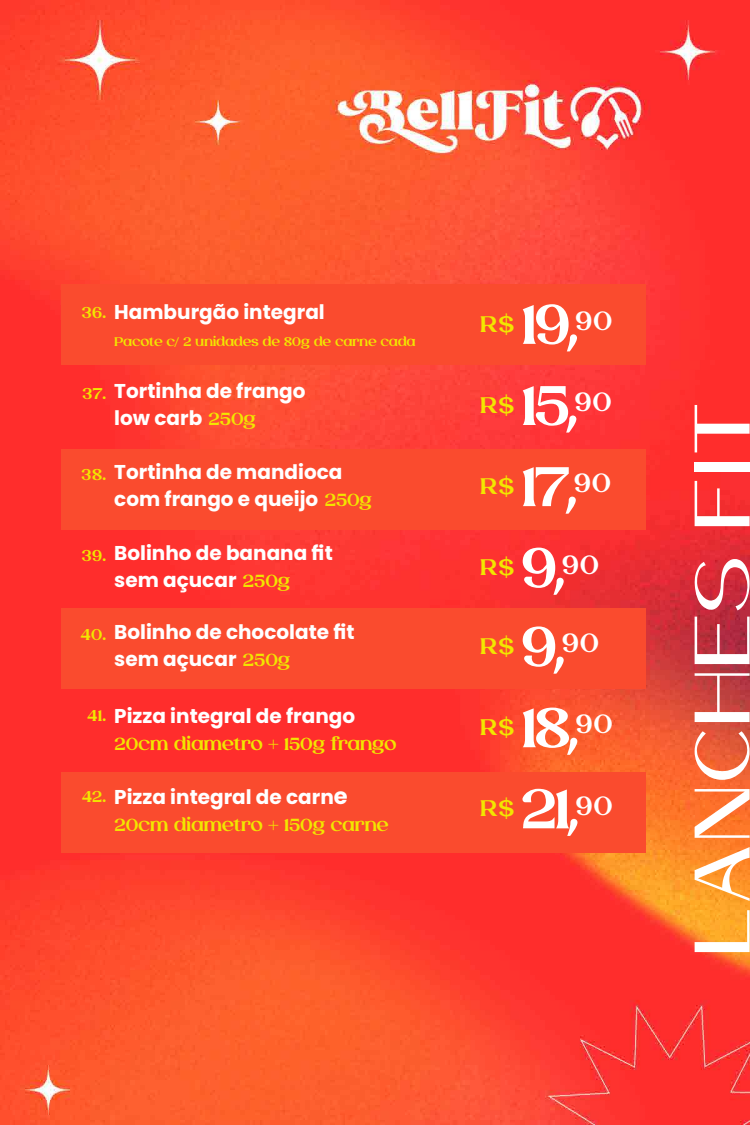
<style>
.page{position:relative;width:750px;height:1125px;background:#fff}
.page>*{position:absolute;margin:0;border:0;box-sizing:border-box;transform-origin:0 0}
.t1{font:78.75px "Skadi";color:#fff}
.t2{font:500 55.62px "Laviossa";letter-spacing:-.095em;color:#fff}
.t3{font:500 22.5px "Laviossa";color:#f2e600}
.t4{font:700 20px/26.9px "Poppins";color:#fff}
.t5{font:500 17.5px "Laviossa";letter-spacing:-.03em;color:#f2e600}
.t6{font:500 15.62px "Laviossa";letter-spacing:-.01em;color:#f2e600}
.t7{font:500 12.5px "Laviossa";letter-spacing:-.03em;color:#f2e600}
.s1{font-family:"Laviossa";font-weight:500;font-size:17.5px;color:#f2e600}
.s2{font-size:22.5px}
</style>
<div class="page">
<img style="left:0;top:0;width:750px;height:1125px">
<div style="left:61px;top:284px;width:585px;height:81px;background:#fa4b2e"></div>
<div style="left:61px;top:608px;width:585px;height:80px;background:#fa4b2e"></div>
<div style="left:61px;top:449px;width:585px;height:80px;background:#fa4b2e"></div>
<div style="left:61px;top:772px;width:585px;height:81px;background:#fa4b2e"></div>
<p class="t6" style="left:82px;top:301px;width:26px">36.</p>
<p class="t4" style="left:114px;top:299px;width:212px">Hamburgão integral</p>
<p class="t7" style="left:114px;top:333px;width:303px">Pacote c/ 2 unidades de 80g de carne cada</p>
<p class="t3" style="left:480px;top:308px;width:36px">R$</p>
<h2 class="t2" style="left:520px;top:286px;width:94px">19,<sup>90</sup></h2>
<p class="t6" style="left:82px;top:382px;width:26px">37.</p>
<p class="t4" style="left:114px;top:378px;width:193px">Tortinha de frango low carb <span class="s1">250g</span></p>
<p class="t6" style="left:81px;top:463px;width:26px">38.</p>
<p class="t4" style="left:114px;top:459px;width:259px">Tortinha de mandioca com frango e queijo <span class="s1">250g</span></p>
<p class="t6" style="left:82px;top:545px;width:26px">39.</p>
<p class="t4" style="left:114px;top:540px;width:220px">Bolinho de banana fit sem açucar <span class="s1">250g</span></p>
<p class="t6" style="left:80px;top:623px;width:27px">40.</p>
<p class="t4" style="left:114px;top:619px;width:242px">Bolinho de chocolate fit sem açucar <span class="s1">250g</span></p>
<p class="t6" style="left:87px;top:705px;width:21px">41.</p>
<p class="t4" style="left:114px;top:703px;width:242px">Pizza integral de frango</p>
<p class="t5" style="left:114px;top:731px;width:284px">20cm diametro + 150g frango</p>
<p class="t6" style="left:82px;top:786px;width:26px">42.</p>
<p class="t4" style="left:114px;top:784px;width:235px">Pizza integral de carn<span class="s2">e</span></p>
<p class="t5" style="left:114px;top:813px;width:276px">20cm diametro + 150g carne</p>
<p class="t3" style="left:480px;top:390px;width:36px">R$</p>
<h2 class="t2" style="left:520px;top:367px;width:94px">15,<sup>90</sup></h2>
<p class="t3" style="left:480px;top:471px;width:36px">R$</p>
<h2 class="t2" style="left:520px;top:448px;width:93px">17,<sup>90</sup></h2>
<p class="t3" style="left:480px;top:552px;width:36px">R$</p>
<h2 class="t2" style="left:520px;top:529px;width:81px">9,<sup>90</sup></h2>
<p class="t3" style="left:480px;top:631px;width:36px">R$</p>
<h2 class="t2" style="left:520px;top:608px;width:81px">9,<sup>90</sup></h2>
<p class="t3" style="left:480px;top:712px;width:36px">R$</p>
<h2 class="t2" style="left:520px;top:689px;width:95px">18,<sup>90</sup></h2>
<p class="t3" style="left:480px;top:793px;width:36px">R$</p>
<h2 class="t2" style="left:520px;top:770px;width:95px">21,<sup>90</sup></h2>
<h1 class="t1" style="left:673px;top:957px;width:558px;rotate:-90deg">LANCHES FIT</h1>
</div>
